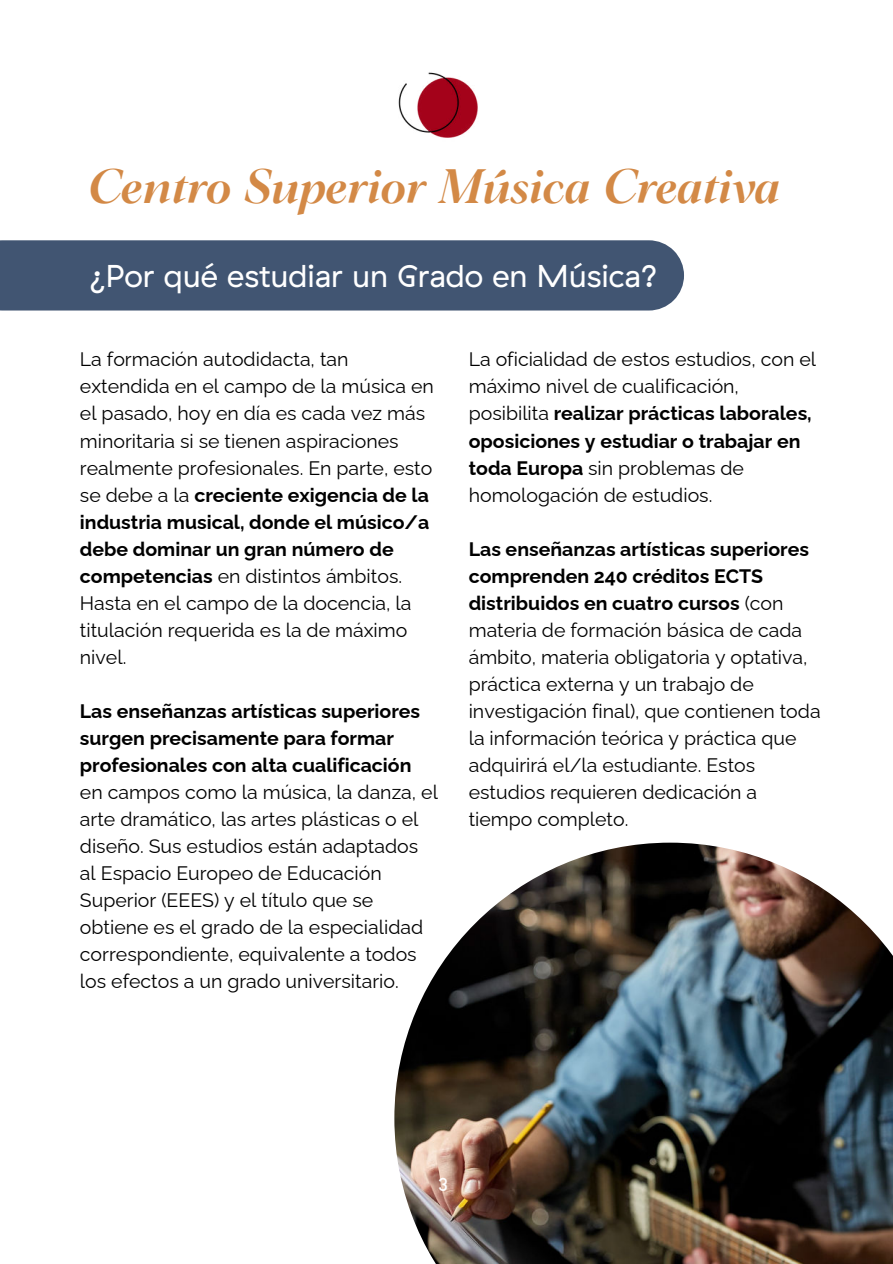
<style>
.page{position:relative;width:893px;height:1264px;background:#fff}
.page>*{position:absolute;margin:0;border:0;box-sizing:border-box;transform-origin:0 0}
.t1{font:italic 700 48px "Fortescue Display";color:#d38946}
.t2{font:31.5px "GT Haptik";color:#fff}
.t3{font:19.5px/27px "Raleway";color:#000}
.t4{font:700 19.5px/27px "Raleway";color:#000}
.t5{font:18.9px "GT Haptik";color:#fff}
.s1{font-weight:700}
</style>
<div class="page">
<div style="left:0;top:240px;width:684px;height:70px;background:#415572"></div>
<img style="left:394px;top:842px;width:498px;height:421px">
<img style="left:398px;top:72px;width:80px;height:66px">
<h1 class="t1" style="left:88px;top:157px;width:692px">Centro Superior Música Creativa</h1>
<h2 class="t2" style="left:88px;top:258px;width:571px">¿Por qué estudiar un Grado en Música?</h2>
<p class="t3" style="left:80px;top:344px;width:355px">La formación autodidacta, tan extendida en el campo de la música en el pasado, hoy en día es cada vez más minoritaria si se tienen aspiraciones realmente profesionales. En parte, esto se debe a la <span class="s1">creciente exigencia de la industria musical, donde el músico/a debe dominar un gran número de competencias</span> en distintos ámbitos.<br>Hasta en el campo de la docencia, la titulación requerida es la de máximo nivel.</p>
<p class="t4" style="left:80px;top:695px;width:342px">Las enseñanzas artísticas superiores surgen precisamente para formar profesionales con alta cualificación</p>
<p class="t3" style="left:80px;top:776px;width:359px">en campos como la música, la danza, el arte dramático, las artes plásticas o el diseño. Sus estudios están adaptados al Espacio Europeo de Educación Superior (EEES) y el título que se obtiene es el grado de la especialidad correspondiente, equivalente a todos los efectos a un grado universitario.</p>
<p class="t3" style="left:468px;top:344px;width:349px">La oficialidad de estos estudios, con el máximo nivel de cualificación, posibilita <span class="s1">realizar prácticas laborales, oposiciones y estudiar o trabajar en toda Europa</span> sin problemas de homologación de estudios.</p>
<p class="t3" style="left:468px;top:533px;width:353px"><span class="s1">Las enseñanzas artísticas superiores comprenden 240 créditos ECTS distribuidos en cuatro cursos</span> (con materia de formación básica de cada ámbito, materia obligatoria y optativa, práctica externa y un trabajo de investigación final), que contienen toda la información teórica y práctica que adquirirá el/la estudiante. Estos estudios requieren dedicación a tiempo completo.</p>
<p class="t5" style="left:438px;top:1173px;width:11px">3</p>
</div>
